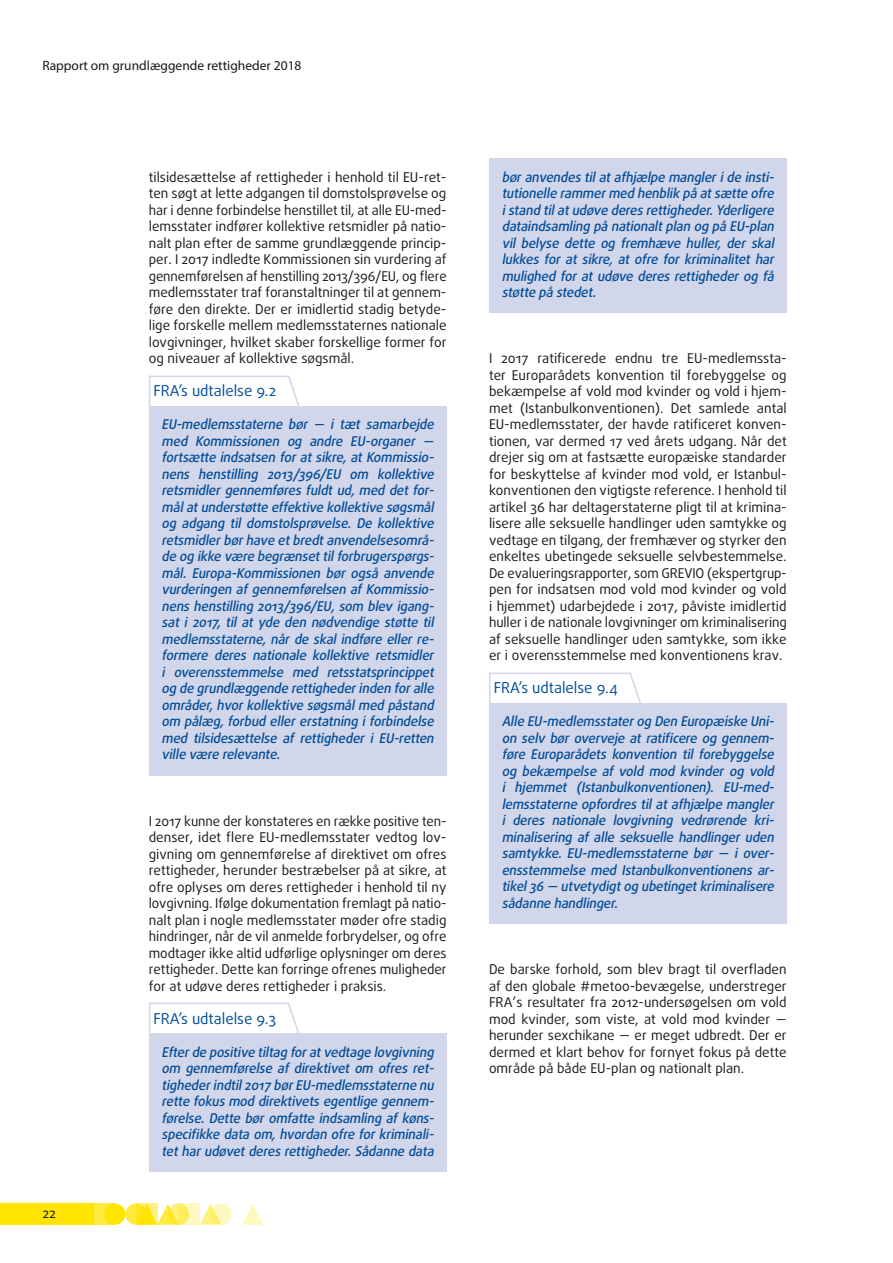
<style>
.page{position:relative;width:893px;height:1263px;background:#fff}
.page>*{position:absolute;margin:0;border:0;box-sizing:border-box;transform-origin:0 0}
.opinion_header_sw{font:15px "Daxline Pro";color:#004c98}
.body_text{font:13.5px/16.5px "Daxline Pro";color:#1a171c;text-align:justify}
.opinion_text_SW_last{font:italic 500 13.5px/16.5px "Daxline Pro";letter-spacing:-.01em;color:#004c98;text-align:justify}
.t1{font:13.5px "Myriad Pro";color:#1a171c}
</style>
<div class="page">
<svg style="left:125px;top:1203px;width:22px;height:22px"></svg>
<div style="left:94px;top:1203px;width:21px;height:22px;background:#ffea40"></div>
<div style="left:0;top:1203px;width:94px;height:22px;background:#ffe400"></div>
<svg style="left:200px;top:1203px;width:18px;height:22px"></svg>
<svg style="left:242px;top:1204px;width:21px;height:21px"></svg>
<div style="left:104px;top:1203px;width:21px;height:22px;background:#ffe400;border-radius:50%"></div>
<svg style="left:157px;top:1203px;width:18px;height:22px"></svg>
<svg style="left:168px;top:1203px;width:21px;height:22px"></svg>
<svg style="left:210px;top:1203px;width:22px;height:22px"></svg>
<svg style="left:136px;top:1203px;width:21px;height:22px"></svg>
<svg style="left:179px;top:1203px;width:21px;height:22px"></svg>
<div style="left:149px;top:406px;width:297px;height:369px;background:#d2d6ea"></div>
<div style="left:149px;top:1033px;width:297px;height:138px;background:#d2d6ea"></div>
<div style="left:489px;top:159px;width:298px;height:154px;background:#d2d6ea"></div>
<div style="left:489px;top:703px;width:298px;height:221px;background:#d2d6ea"></div>
<svg style="left:149px;top:375px;width:151px;height:31px"></svg>
<svg style="left:149px;top:1002px;width:150px;height:31px"></svg>
<svg style="left:489px;top:672px;width:152px;height:31px"></svg>
<p class="t1" style="left:43px;top:57px;width:260px">Rapport om grundlæggende rettigheder 2018</p>
<p class="body_text" style="left:149px;top:169px;width:299px">tilsidesættelse af rettigheder i henhold til EU-ret&shy;ten søgt at lette adgangen til domstolsprøvelse og har i denne forbindelse henstillet til, at alle EU-med&shy;lemsstater indfører kollektive retsmidler på natio&shy;nalt plan efter de samme grundlæggende princip&shy;per. I 2017 indledte Kommissionen sin vurdering af gennemførelsen af henstilling 2013/396/EU, og flere medlemsstater traf foranstaltninger til at gennem&shy;føre den direkte. Der er imidlertid stadig betyde&shy;lige forskelle mellem medlemsstaternes nationale lovgivninger, hvilket skaber forskellige former for og niveauer af kollektive søgsmål.</p>
<p class="opinion_header_sw" style="left:153px;top:381px;width:124px">FRA’s udtalelse 9.2</p>
<p class="opinion_text_SW_last" style="left:162px;top:416px;width:277px;text-align:left">EU-medlemsstaterne bør — i tæt samarbejde med Kommissionen og andre EU-organer — fortsætte indsatsen for at sikre, at Kommissio&shy;nens henstilling 2013/396/EU om kollektive retsmidler gennemføres fuldt ud, med det for&shy;målatunderstøtte effektive kollektive søgsmål og adgang til domstolsprøvelse. De kollektive retsmidlerbørhave etbredtanvendelsesområ&shy;de og ikke være begrænsettilforbrugerspørgs&shy;mål. Europa-Kommissionen bør også anvende vurderingen af gennemførelsen af Kommissio&shy;nens henstilling 2013/396/EU, som blev igang&shy;sat i 2017, til at yde den nødvendige støtte til medlemsstaterne, når de skal indføre eller re&shy;formere deres nationale kollektive retsmidler i overensstemmelse med retsstatsprincippet og de grundlæggende rettighederinden foralle områder,hvorkollektive søgsmålmed påstand om pålæg, forbud eller erstatning i forbindelse med tilsidesættelse af rettigheder i EU-retten ville være relevante.</p>
<p class="body_text" style="left:43px;top:1205px;width:15px">22</p>
<p class="body_text" style="left:149px;top:812px;width:299px;text-align:left">I 2017 kunne der konstateres en række positive ten&shy;denser, idet flere EU-medlemsstater vedtog lov&shy;givning om gennemførelse af direktivet om ofres rettigheder, herunder bestræbelser på at sikre, at ofre oplyses om deres rettigheder i henhold til ny lovgivning. Ifølge dokumentation fremlagt på natio&shy;nalt plan i nogle medlemsstater møder ofre stadig hindringer, når de vil anmelde forbrydelser, og ofre modtager ikke altid udførlige oplysninger om deres rettigheder. Dette kan forringe ofrenes muligheder for at udøve deres rettigheder i praksis.</p>
<p class="opinion_header_sw" style="left:153px;top:1008px;width:124px">FRA’s udtalelse 9.3</p>
<p class="opinion_text_SW_last" style="left:162px;top:1043px;width:277px">Efterde positive tiltag foratvedtage lovgivning om gennemførelse af direktivet om ofres ret&shy;tighederindtil2017 børEU-medlemsstaterne nu rette fokusmod direktivetsegentlige gennem&shy;førelse. Dette bør omfatte indsamling af køns&shy;specifikke data om, hvordan ofre for kriminali&shy;tetharudøvetderesrettigheder.Sådanne data</p>
<p class="opinion_text_SW_last" style="left:502px;top:169px;width:277px">børanvendestilatafhjælpe mangleride insti&shy;tutionelle rammermed henblik på atsætte ofre istand tilatudøve deresrettigheder.Yderligere dataindsamling på nationaltplan og på EU-plan vil belyse dette og fremhæve huller, der skal lukkes for at sikre, at ofre for kriminalitet har mulighed for at udøve deres rettigheder og få støtte på stedet.</p>
<p class="body_text" style="left:489px;top:350px;width:299px">I 2017 ratificerede endnu tre EU-medlemssta&shy;ter Europarådets konvention til forebyggelse og bekæmpelse af vold mod kvinder og vold i hjem&shy;met (Istanbulkonventionen). Det samlede antal EU-medlemsstater, der havde ratificeret konven&shy;tionen, var dermed 17 ved årets udgang. Når det drejer sig om at fastsætte europæiske standarder for beskyttelse af kvinder mod vold, er Istanbul&shy;konventionen den vigtigste reference. I henhold til artikel 36 har deltagerstaterne pligt til at krimina&shy;lisere alle seksuelle handlinger uden samtykke og vedtage en tilgang, der fremhæver og styrker den enkeltes ubetingede seksuelle selvbestemmelse.<br>De evalueringsrapporter, som GREVIO (ekspertgrup&shy;pen for indsatsen mod vold mod kvinder og vold i hjemmet) udarbejdede i 2017, påviste imidlertid huller i de nationale lovgivninger om kriminalisering af seksuelle handlinger uden samtykke, som ikke er i overensstemmelse med konventionens krav.</p>
<p class="opinion_header_sw" style="left:494px;top:678px;width:126px">FRA’s udtalelse 9.4</p>
<p class="opinion_text_SW_last" style="left:502px;top:713px;width:277px">Alle EU-medlemsstaterog Den Europæiske Uni&shy;on selv bør overveje at ratificere og gennem&shy;føre Europarådets konvention til forebyggelse og bekæmpelse af vold mod kvinder og vold i hjemmet (Istanbulkonventionen). EU-med&shy;lemsstaterne opfordres til at afhjælpe mangler i deres nationale lovgivning vedrørende kri&shy;minalisering af alle seksuelle handlinger uden samtykke. EU-medlemsstaterne bør — i over&shy;ensstemmelse med Istanbulkonventionens ar&shy;tikel36 — utvetydigtog ubetingetkriminalisere sådanne handlinger.</p>
<p class="body_text" style="left:489px;top:961px;width:299px">De barske forhold, som blev bragt til overfladen af den globale #metoo-bevægelse, understreger FRA’s resultater fra 2012-undersøgelsen om vold mod kvinder, som viste, at vold mod kvinder — herunder sexchikane — er meget udbredt. Der er dermed et klart behov for fornyet fokus på dette område på både EU-plan og nationalt plan.</p>
</div>
